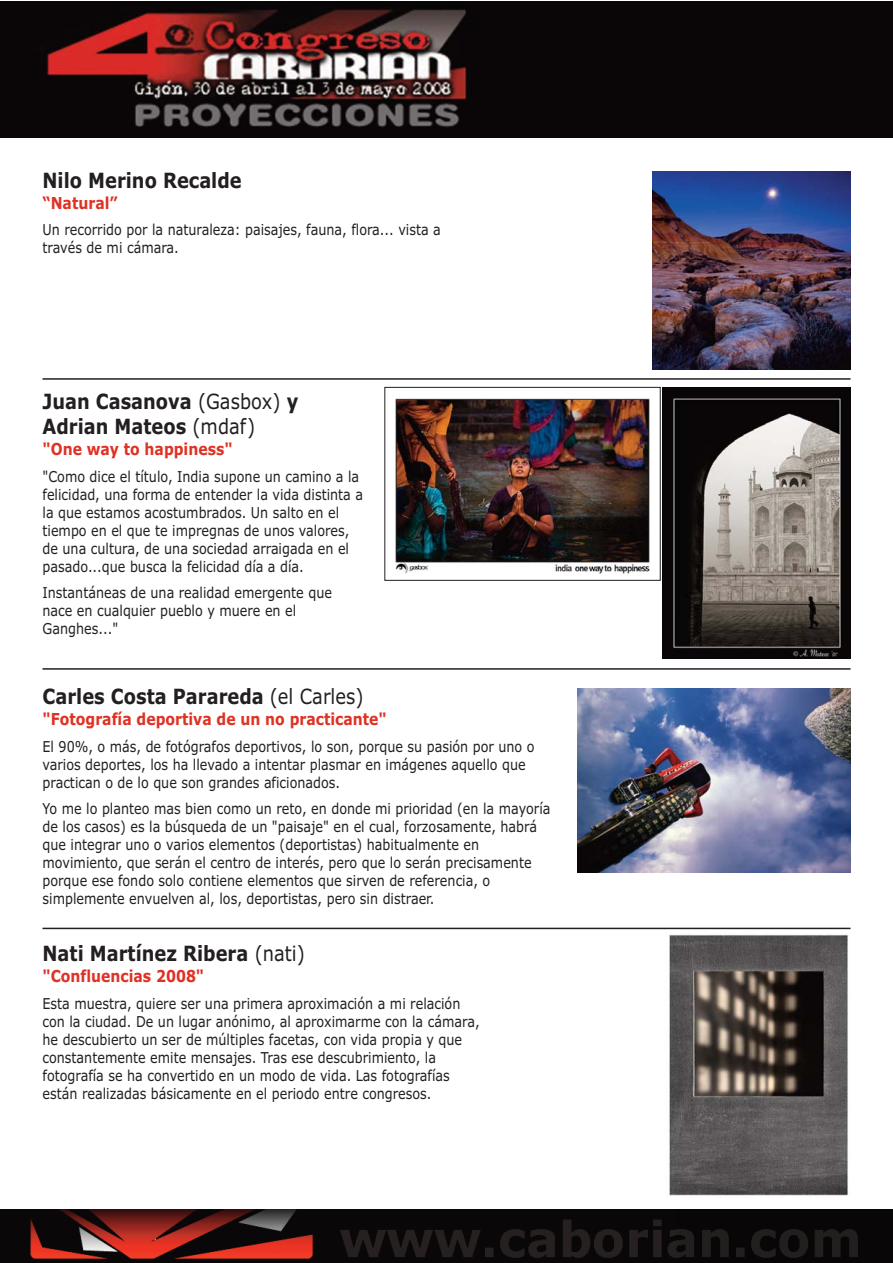
<style>
.page{position:relative;width:893px;height:1263px;background:#fff}
.page>*{position:absolute;margin:0;border:0;box-sizing:border-box;transform-origin:0 0}
.t1{font:700 21px/25.5px "Verdana";color:#231f20;scale:.85 1}
.t2{font:700 16.5px "Verdana";color:#df3124;scale:.85 1}
.t3{font:15px/18px "Verdana";color:#231f20;scale:.85 1}
.s1{font-weight:400}
</style>
<div class="page">
<img style="left:0;top:1209px;width:892px;height:54px">
<img style="left:0;top:2px;width:892px;height:136px">
<hr style="left:43px;top:928px;width:807px;height:1px;background:#231f20">
<hr style="left:43px;top:668px;width:807px;height:2px;background:#231f20">
<hr style="left:43px;top:378px;width:807px;height:2px;background:#231f20">
<img style="left:577px;top:689px;width:273px;height:183px">
<img style="left:653px;top:172px;width:197px;height:197px">
<img style="left:669px;top:934px;width:179px;height:262px">
<img style="left:662px;top:388px;width:188px;height:271px">
<img style="left:395px;top:398px;width:255px;height:176px">
<div style="left:385px;top:387px;width:275px;height:194px;border:1px solid #231f20"></div>
<h1 class="t1" style="left:43px;top:169px;width:236px">Nilo Merino Recalde</h1>
<p class="t2" style="left:43px;top:196px;width:90px">“Natural”</p>
<p class="t3" style="left:43px;top:222px;width:470px">Un recorrido por la naturaleza: paisajes, fauna, flora... vista a través de mi cámara.</p>
<h1 class="t1" style="left:43px;top:390px;width:302px">Juan Casanova <span class="s1">(Gasbox)</span> y<br>Adrian Mateos <span class="s1">(mdaf)</span></h1>
<p class="t2" style="left:43px;top:443px;width:225px">"One way to happiness"</p>
<p class="t3" style="left:43px;top:469px;width:379px">"Como dice el título, India supone un camino a la felicidad, una forma de entender la vida distinta a la que estamos acostumbrados. Un salto en el tiempo en el que te impregnas de unos valores, de una cultura, de una sociedad arraigada en el pasado...que busca la felicidad día a día.</p>
<p class="t3" style="left:43px;top:585px;width:342px">Instantáneas de una realidad emergente que nace en cualquier pueblo y muere en el<br>Ganghes..."</p>
<h1 class="t1" style="left:43px;top:686px;width:379px">Carles Costa Parareda <span class="s1">(el Carles)</span></h1>
<p class="t2" style="left:43px;top:713px;width:407px">"Fotografía deportiva de un no practicante"</p>
<p class="t3" style="left:43px;top:739px;width:580px">El 90%, o más, de fotógrafos deportivos, lo son, porque su pasión por uno o varios deportes, los ha llevado a intentar plasmar en imágenes aquello que practican o de lo que son grandes aficionados.</p>
<p class="t3" style="left:43px;top:801px;width:599px">Yo me lo planteo mas bien como un reto, en donde mi prioridad (en la mayoría de los casos) es la búsqueda de un "paisaje" en el cual, forzosamente, habrá que integrar uno o varios elementos (deportistas) habitualmente en movimiento, que serán el centro de interés, pero que lo serán precisamente porque ese fondo solo contiene elementos que sirven de referencia, o simplemente envuelven al, los, deportistas, pero sin distraer.</p>
<h1 class="t1" style="left:43px;top:943px;width:310px">Nati Martínez Ribera <span class="s1">(nati)</span></h1>
<p class="t2" style="left:43px;top:970px;width:192px">"Confluencias 2008"</p>
<p class="t3" style="left:43px;top:995px;width:516px">Esta muestra, quiere ser una primera aproximación a mi relación con la ciudad. De un lugar anónimo, al aproximarme con la cámara, he descubierto un ser de múltiples facetas, con vida propia y que constantemente emite mensajes. Tras ese descubrimiento, la fotografía se ha convertido en un modo de vida. Las fotografías están realizadas básicamente en el periodo entre congresos.</p>
</div>
